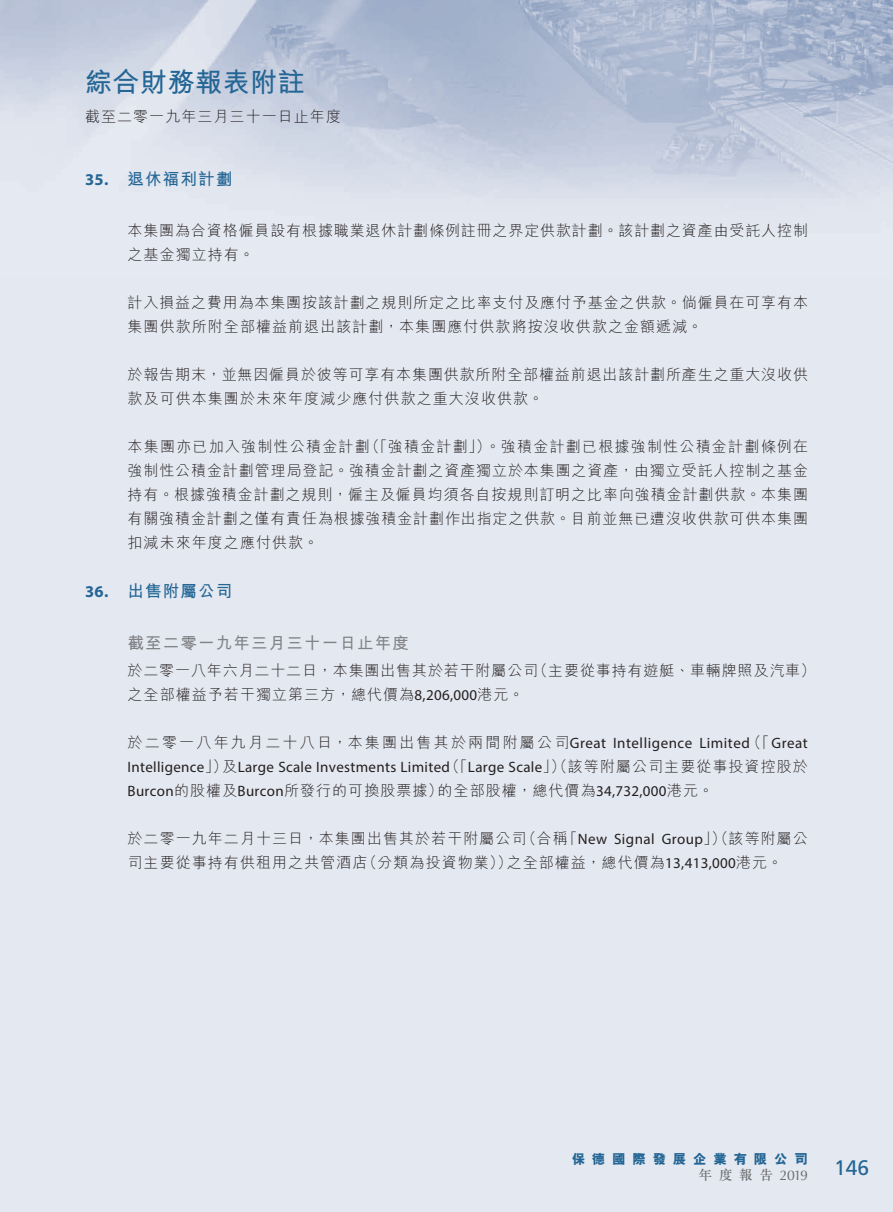
<style>
.page{position:relative;width:893px;height:1212px;background:#e4e8f0}
.page>*{position:absolute;margin:0;border:0;box-sizing:border-box;transform-origin:0 0}
.t1{font:700 27px "M Hei HK";letter-spacing:.02em;color:#246695}
.t2{font:21px "Frutiger LT Std";color:#246695}
.t3{font:700 16.5px "M Hei HK";letter-spacing:.07em;color:#808285}
.t4{font:700 16.5px "M Hei HK";letter-spacing:.07em;color:#246695}
.t5{font:700 16.5px "Myriad Pro";color:#246695}
.t6{font:300 15px/24px "M Hei HK";letter-spacing:.06em;color:#231f20}
.t7{font:15px "Myriad Pro";letter-spacing:.02em;color:#231f20}
.t8{font:300 15px/24px "M Hei HK";letter-spacing:.15em;color:#231f20}
.t9{font:300 15px "M Hei HK";letter-spacing:.08em;color:#231f20}
.t10{font:800 13.5px "M Hei HK";letter-spacing:.5em;color:#246695}
.t11{font:13.5px "Optima Nova LT";color:#6c6d70}
.t12{font:500 13.5px "M Sung HK";color:#6c6d70}
.s1{font-family:"Myriad Pro";font-weight:400}
.s2{font-family:"M Hei HK";font-weight:300}
</style>
<div class="page">
<img style="left:0;top:0;width:893px;height:198px">
<h1 class="t1" style="left:85px;top:63px;width:221px">綜合財務報表附註</h1>
<p class="t6" style="left:85px;top:104px;width:257px">截至二零一九年三月三十一日止年度</p>
<p class="t5" style="left:85px;top:168px;width:25px">35.</p>
<p class="t5" style="left:85px;top:581px;width:25px">36.</p>
<p class="t4" style="left:128px;top:167px;width:106px">退休福利計劃</p>
<p class="t6" style="left:128px;top:218px;width:682px">本集團為合資格僱員設有根據職業退休計劃條例註冊之界定供款計劃。該計劃之資產由受託人控制之基金獨立持有。</p>
<p class="t6" style="left:128px;top:290px;width:682px">計入損益之費用為本集團按該計劃之規則所定之比率支付及應付予基金之供款。倘僱員在可享有本集團供款所附全部權益前退出該計劃，本集團應付供款將按沒收供款之金額遞減。</p>
<p class="t6" style="left:128px;top:362px;width:682px">於報告期末，並無因僱員於彼等可享有本集團供款所附全部權益前退出該計劃所產生之重大沒收供款及可供本集團於未來年度減少應付供款之重大沒收供款。</p>
<p class="t9" style="left:365px;top:436px;width:445px">（「強積金計劃」）。強積金計劃已根據強制性公積金計劃條例在</p>
<p class="t6" style="left:128px;top:434px;width:682px">本集團亦已加入強制性公積金計劃<br>強制性公積金計劃管理局登記。強積金計劃之資產獨立於本集團之資產，由獨立受託人控制之基金持有。根據強積金計劃之規則，僱主及僱員均須各自按規則訂明之比率向強積金計劃供款。本集團有關強積金計劃之僅有責任為根據強積金計劃作出指定之供款。目前並無已遭沒收供款可供本集團扣減未來年度之應付供款。</p>
<p class="t4" style="left:128px;top:579px;width:106px">出售附屬公司</p>
<p class="t3" style="left:128px;top:631px;width:283px">截至二零一九年三月三十一日止年度</p>
<p class="t6" style="left:533px;top:658px;width:284px">（主要從事持有遊艇、車輛牌照及汽車(</p>
<p class="t6" style="left:128px;top:658px;width:412px">於二零一八年六月二十二日，本集團出售其於若干附屬公司之全部權益予若干獨立第三方，總代價為<span class="s1">8,206,000</span>港元。</p>
<p class="t7" style="left:746px;top:734px;width:63px"><span class="s2">（「</span>Great</p>
<p class="t8" style="left:445px;top:730px;width:365px;text-indent:-317px">於二零一八年九月二十八日，本集團出售其於兩間附屬公司<span class="s1">Great<br></span>（「<span class="s1">Large Scale</span>」）（該等附屬公司主要從事投資控股於</p>
<p class="t7" style="left:613px;top:734px;width:81px">Intelligence</p>
<p class="t7" style="left:699px;top:734px;width:52px">Limited</p>
<p class="t7" style="left:128px;top:758px;width:102px">Intelligence<span class="s2">」）</span></p>
<p class="t7" style="left:222px;top:758px;width:229px"><span class="s2">及</span>Large Scale Investments Limited</p>
<p class="t6" style="left:128px;top:778px;width:317px"><span class="s1">Burcon</span>的股權及<span class="s1">Burcon</span>所發行的可換股票據）</p>
<p class="t6" style="left:438px;top:778px;width:277px">的全部股權，總代價為<span class="s1">34,732,000</span>港元。</p>
<p class="t6" style="left:521px;top:826px;width:48px">（合稱</p>
<p class="t6" style="left:662px;top:826px;width:148px"><span class="s1">Group</span>」）（該等附屬公</p>
<p class="t6" style="left:507px;top:826px;width:277px;text-indent:-379px">於二零一九年二月十三日，本集團出售其於若干附屬公司<br>之全部權益，總代價為<span class="s1">13,413,000</span>港元。</p>
<p class="t7" style="left:562px;top:830px;width:46px"><span class="s2">「</span>New</p>
<p class="t7" style="left:614px;top:830px;width:42px">Signal</p>
<p class="t6" style="left:128px;top:850px;width:241px">司主要從事持有供租用之共管酒店</p>
<p class="t6" style="left:362px;top:850px;width:151px">（分類為投資物業））</p>
<p class="t10" style="left:572px;top:1150px;width:238px">保德國際發展企業有限公司</p>
<p class="t12" style="left:699px;top:1166px;width:76px">年度報告</p>
<p class="t11" style="left:780px;top:1168px;width:30px">2019</p>
<h2 class="t2" style="left:834px;top:1155px;width:37px">146</h2>
</div>
